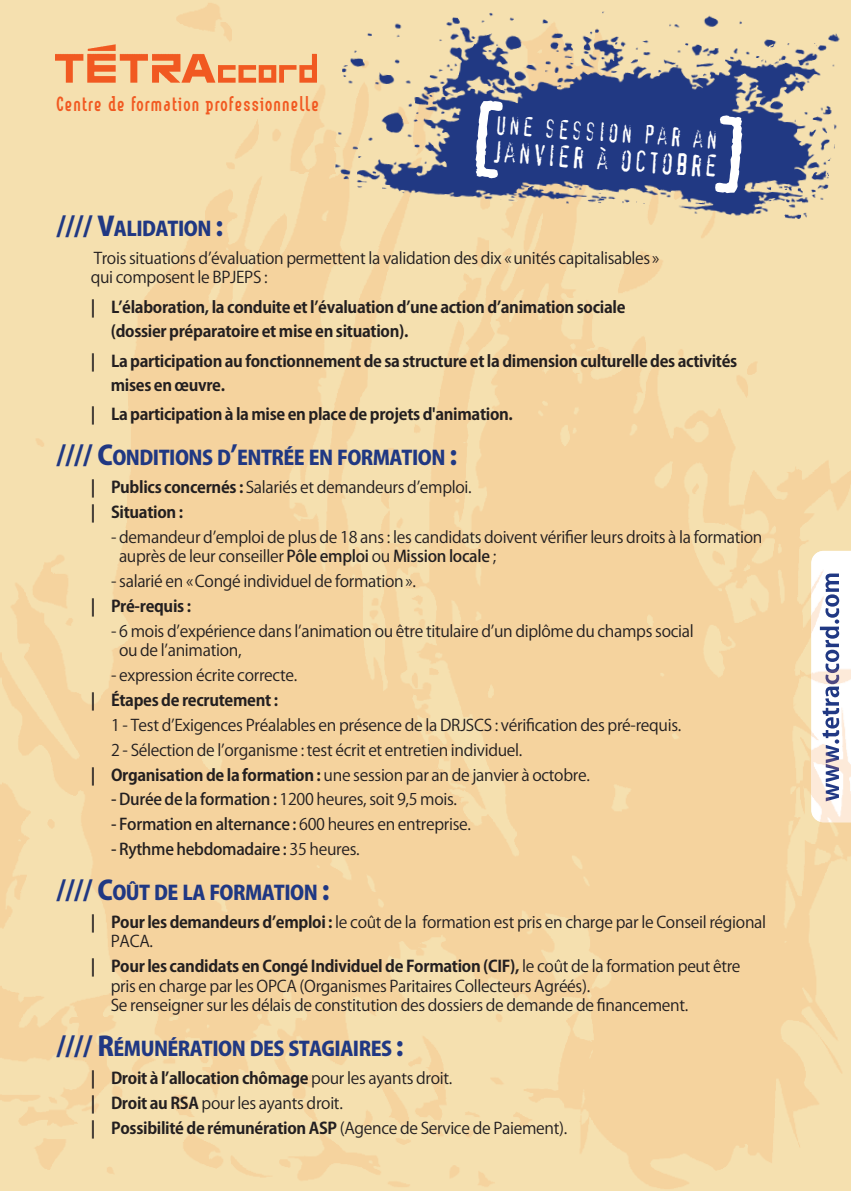
<style>
.page{position:relative;width:851px;height:1191px;background:#fff}
.page>*{position:absolute;margin:0;border:0;box-sizing:border-box;transform-origin:0 0}
.t1{font:28.8px "Confidential";color:#fff;scale:.92 1}
.t2{font:25.4px "Confidential";color:#fff;scale:.92 1}
.t3{font:700 20px "Linotype Method";letter-spacing:.06em;color:#f15921}
.t4{font:800 19.8px "Koz Go Pro";letter-spacing:-.025em;color:#203883}
.t5{font:16px/19.2px "Koz Go Pro";letter-spacing:-.02em;color:#231f20}
.t6{font:700 16px/24.8px "Koz Go Pro";letter-spacing:-.02em;color:#231f20}
.t7{font:500 16px "Koz Go Pro";letter-spacing:-.02em;color:#231f20}
.s1{font-size:26.4px}
.s2{font-weight:400}
.s3{font-weight:500}
.s4{font-weight:700}
</style>
<div class="page">
<img style="left:0;top:0;width:850px;height:1191px">
<img style="left:811px;top:551px;width:12px;height:271px">
<img style="left:819px;top:626px;width:20px;height:175px">
<img style="left:0;top:607px;width:1px;height:498px">
<hr style="left:0;top:0;width:1px;height:537px;background:#edb381">
<img style="left:43px;top:38px;width:287px;height:51px">
<img style="left:333px;top:0;width:517px;height:227px">
<div style="left:474px;top:100px;width:29px;height:79px;background:#213983"></div>
<div style="left:714px;top:115px;width:29px;height:79px;background:#213983"></div>
<p class="t3" style="left:56px;top:96px;width:264px">Centre de formation professionnelle</p>
<h2 class="t2" style="left:496px;top:111px;width:244px;rotate:4deg">une session par an</h2>
<h1 class="t1" style="left:494px;top:135px;width:246px;rotate:4deg">janvier à octobre</h1>
<p class="t4" style="left:57px;top:215px;width:168px"><span class="s1">//// V</span>ALIDATION <span class="s1">:</span></p>
<p class="t5" style="left:91px;top:249px;width:570px">Trois situations d’évaluation permettent la validation des dix «unités capitalisables» qui composent le BPJEPS :</p>
<p class="t6" style="left:111px;top:296px;width:516px;line-height:24px;text-indent:-20px">| L’élaboration, la conduite et l’évaluation d’une action d’animation sociale (dossier préparatoire et mise en situation).</p>
<p class="t6" style="left:111px;top:350px;width:628px;line-height:24px;text-indent:-20px">| La participation au fonctionnement de sa structure et la dimension culturelle des activités mises en œuvre.</p>
<p class="t6" style="left:91px;top:403px;width:423px">| La participation à la mise en place de projets d'animation.</p>
<p class="t4" style="left:57px;top:445px;width:402px"><span class="s1">//// C</span>ONDITIONS D<span class="s1">’</span>ENTRÉE EN FORMATION <span class="s1">:</span></p>
<p class="t6" style="left:91px;top:476px;width:382px">| Publics concernés : <span class="s2">Salariés et demandeurs d’emploi. </span>| Situation :</p>
<p class="t5" style="left:119px;top:528px;width:645px;text-indent:-8px">- demandeur d’emploi de plus de 18 ans : les candidats doivent vérifier leurs droits à la formation auprès de leur conseiller <span class="s3">Pôle emploi</span> ou <span class="s3">Mission locale</span> ;</p>
<p class="t5" style="left:111px;top:572px;width:306px">- salarié en «Congé individuel de formation».</p>
<p class="t6" style="left:91px;top:595px;width:102px">| Pré-requis :</p>
<p class="t5" style="left:119px;top:622px;width:576px;text-indent:-8px">- 6 mois d’expérience dans l’animation ou être titulaire d’un diplôme du champs social ou de l’animation,</p>
<p class="t5" style="left:111px;top:666px;width:187px">- expression écrite correcte.</p>
<p class="t6" style="left:91px;top:688px;width:189px">| Étapes de recrutement :</p>
<p class="t5" style="left:111px;top:715px;width:571px">1 - Test d’Exigences Préalables en présence de la DRJSCS : vérification des pré-requis.</p>
<p class="t5" style="left:111px;top:740px;width:412px">2 - Sélection de l’organisme : test écrit et entretien individuel.</p>
<p class="t5" style="left:91px;top:765px;width:500px"><span class="s4">| Organisation de la formation :</span> une session par an de janvier à octobre.</p>
<p class="t5" style="left:111px;top:790px;width:347px"><span class="s3">- Durée de la formation :</span> 1200 heures, soit 9,5 mois.</p>
<p class="t7" style="left:111px;top:814px;width:361px">- Formation en alternance : <span class="s2">600 heures en entreprise.</span></p>
<p class="t7" style="left:111px;top:839px;width:250px">- Rythme hebdomadaire : <span class="s2">35 heures.</span></p>
<p class="t4" style="left:57px;top:880px;width:274px"><span class="s1">//// C</span>OÛT DE LA FORMATION <span class="s1">:</span></p>
<p class="t5" style="left:111px;top:913px;width:656px;text-indent:-20px"><span class="s4">| Pour les demandeurs d’emploi :</span> le coût de la formation est pris en charge par le Conseil régional<br>PACA.</p>
<p class="t5" style="left:111px;top:957px;width:631px;text-indent:-20px"><span class="s4">| Pour les candidats en Congé Individuel de Formation (CIF),</span> le coût de la formation peut être pris en charge par les OPCA (Organismes Paritaires Collecteurs Agréés).<br>Se renseigner sur les délais de constitution des dossiers de demande de financement.</p>
<p class="t4" style="left:57px;top:1035px;width:348px"><span class="s1">//// R</span>ÉMUNÉRATION DES STAGIAIRES <span class="s1">:</span></p>
<p class="t6" style="left:91px;top:1066px;width:478px">| Droit à l’allocation chômage <span class="s2">pour les ayants droit.<br></span>| Droit au RSA <span class="s2">pour les ayants droit.<br></span>| Possibilité de rémunération ASP <span class="s2">(Agence de Service de Paiement).</span></p>
</div>
